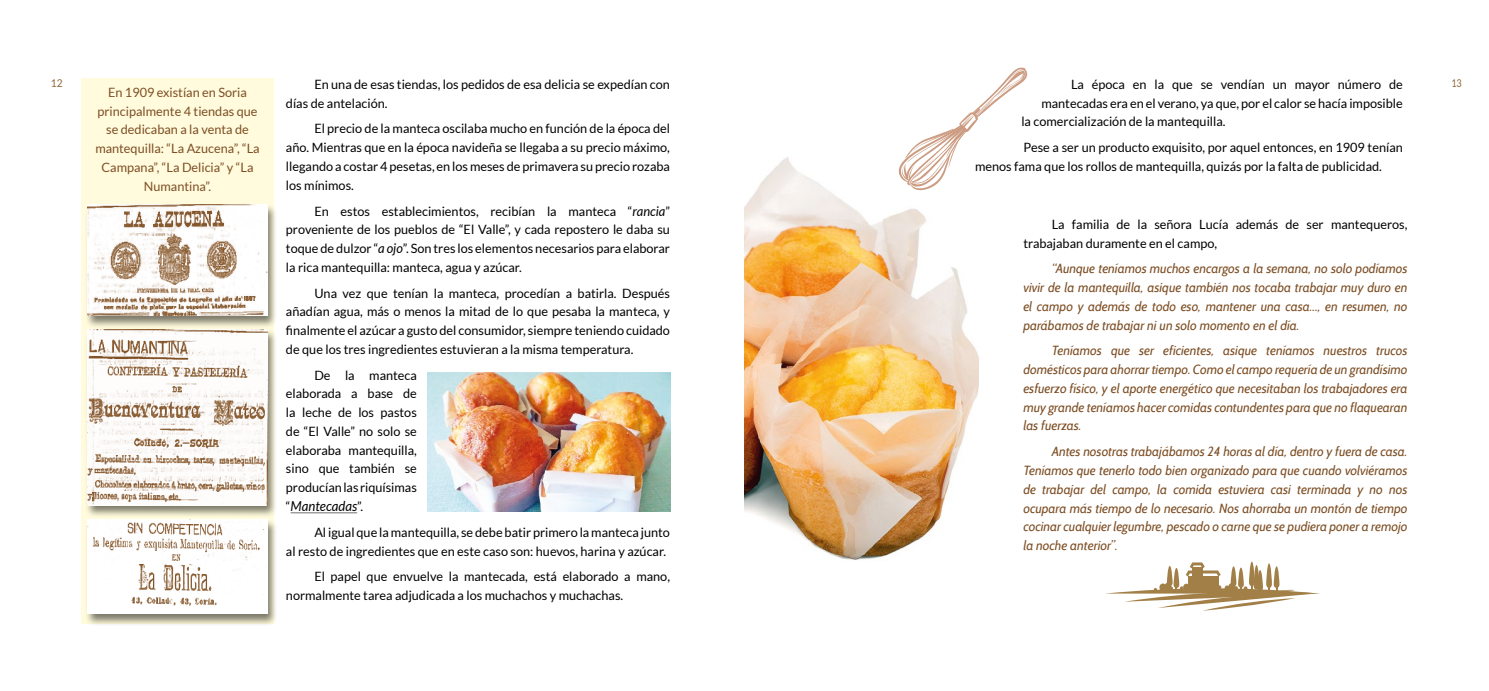
<style>
.page{position:relative;width:1489px;height:691px;background:#fff}
.page>*{position:absolute;margin:0;border:0;box-sizing:border-box;transform-origin:0 0}
.t1{font:italic 13.75px "Lato";color:#000;scale:.96 1}
.t2{font:italic 13.25px/18.8px "Cabin";color:#7d4e24;text-align:justify}
.t3{font:12.88px/18.8px "Lato";color:#000}
.t4{font:12.88px/18.8px "Lato";color:#7d4e24;text-align:center}
.t5{font:10.75px "Lato";color:#8f6337;scale:.95 1}
.t6{font:10.75px "Lato";color:#8f6337;scale:.84 1}
.s1{font-style:italic;font-size:13.25px}
.s2{font-style:normal;font-size:12.88px}
.s3{font-size:13px}
</style>
<div class="page">
<div style="left:81px;top:78px;width:192px;height:546px;background:#fffbdc"></div>
<div style="left:84px;top:203px;width:193px;height:125px;background:#000;opacity:.51"></div>
<img style="left:88px;top:204px;width:179px;height:112px">
<div style="left:84px;top:518px;width:193px;height:108px;background:#000;opacity:.51"></div>
<img style="left:88px;top:519px;width:179px;height:95px">
<div style="left:84px;top:329px;width:193px;height:189px;background:#000;opacity:.51"></div>
<img style="left:88px;top:330px;width:179px;height:175px">
<hr style="left:290px;top:512px;width:67px;height:1px;background:#706f6f">
<img style="left:427px;top:372px;width:243px;height:139px">
<img style="left:744px;top:157px;width:234px;height:403px">
<svg style="left:898px;top:67px;width:129px;height:127px"></svg>
<svg style="left:1105px;top:562px;width:215px;height:49px"></svg>
<p class="t5" style="left:51px;top:77px;width:14px">12</p>
<p class="t6" style="left:1451px;top:77px;width:14px">13</p>
<p class="t4" style="left:95px;top:83px;width:166px">En 1909 existían en Soria principalmente 4 tiendas que se dedicaban a la venta de mantequilla: “La Azucena”, “La<br>Campana”, “La Delicia” y “La<br>Numantina”.</p>
<p class="t3" style="left:286px;top:75px;width:385px;text-indent:28px">En una de esas tiendas, los pedidos de esa delicia se expedían con días de antelación.</p>
<p class="t3" style="left:1070px;top:75px;width:333px">La época en la que se vendían un mayor número de</p>
<p class="t3" style="left:1041px;top:93px;width:363px">mantecadas era en el verano, ya que, por el calor se hacía imposible</p>
<p class="t3" style="left:1021px;top:112px;width:206px">la comercialización de la mantequilla.</p>
<p class="t3" style="left:975px;top:138px;width:429px;text-indent:48px">Pese a ser un producto exquisito, por aquel entonces, en 1909 tenían menos fama que los rollos de mantequilla, quizás por la falta de publicidad.</p>
<p class="t3" style="left:286px;top:119px;width:385px;text-align:justify;text-indent:28px">El precio de la manteca oscilaba mucho en función de la época del año. Mientras que en la época navideña se llegaba a su precio máximo, llegando a costar 4 pesetas, en los meses de primavera su precio rozaba los mínimos.</p>
<p class="t3" style="left:286px;top:201px;width:385px;text-align:justify;text-indent:28px">En estos establecimientos, recibían la manteca “<span class="s1">rancia</span>” proveniente de los pueblos de “El Valle”, y cada repostero le daba su toque de dulzor “<span class="s1">a ojo</span>”. Son tres los elementos necesarios para elaborar la rica mantequilla: manteca, agua y azúcar.</p>
<p class="t3" style="left:286px;top:283px;width:385px;text-align:justify;text-indent:28px">Una vez que tenían la manteca, procedían a batirla. Después añadían agua, más o menos la mitad de lo que pesaba la manteca, y finalmente el azúcar a gusto del consumidor, siempre teniendo cuidado de que los tres ingredientes estuvieran a la misma temperatura.</p>
<p class="t3" style="left:286px;top:366px;width:132px;text-align:justify;text-indent:28px">De la manteca elaborada a base de la leche de los pastos de “El Valle” no solo se elaboraba mantequilla, sino que también se producían las riquísimas</p>
<p class="t1" style="left:286px;top:498px;width:82px"><span class="s2">“</span>Mantecadas<span class="s2">”.</span></p>
<p class="t3" style="left:286px;top:523px;width:385px;text-indent:28px">Al igual que la mantequilla, se debe batir primero la manteca junto al resto de ingredientes que en este caso son: huevos, harina y azúcar.</p>
<p class="t3" style="left:286px;top:567px;width:385px;text-indent:28px">El papel que envuelve la mantecada, está elaborado a mano, normalmente tarea adjudicada a los muchachos y muchachas.</p>
<p class="t3" style="left:1023px;top:215px;width:385px;text-indent:28px">La familia de la señora Lucía además de ser mantequeros, trabajaban duramente en el campo,</p>
<p class="t2" style="left:1023px;top:259px;width:385px;text-indent:28px">“Aunque teníamos muchos encargos a la semana, no solo podíamos vivir de la mantequilla, asique también nos tocaba trabajar muy duro en el campo y además de todo eso, mantener una casa…, en resumen, no parábamos de trabajar ni un solo momento en el día.</p>
<p class="t2" style="left:1023px;top:341px;width:385px;text-indent:28px">Teníamos que ser eficientes, asique teníamos nuestros trucos domésticos para ahorrar tiempo. Como el campo requería de un grandísimo esfuerzo físico, y el aporte energético que necesitaban los trabajadores era muy grande teníamos hacer comidas contundentes para que no flaquearan las fuerzas.</p>
<p class="t2" style="left:1023px;top:442px;width:385px;text-indent:28px">Antes nosotras trabajábamos 24 horas al día, dentro y fuera de casa.<br>Teníamos que tenerlo todo bien organizado para que cuando volviéramos de trabajar del campo, la comida estuviera casi terminada y no nos ocupara más tiempo de lo necesario. Nos ahorraba un montón de tiempo cocinar cualquier legumbre, pescado o carne que se pudiera poner a remojo la noche anterior”<span class="s3">.</span></p>
</div>
